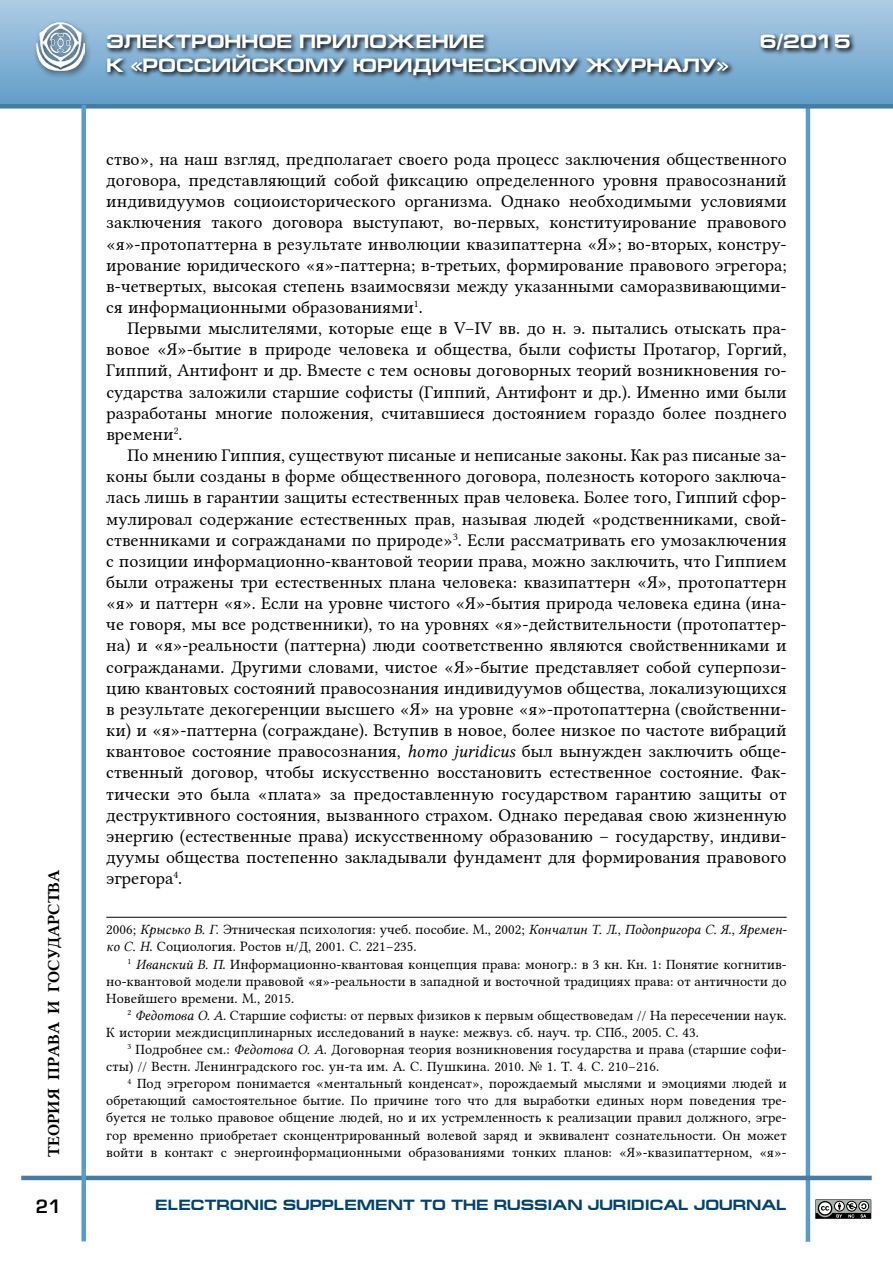
<style>
.page{position:relative;width:893px;height:1263px;background:#fff}
.page>*{position:absolute;margin:0;border:0;box-sizing:border-box;transform-origin:0 0}
.t1{font:700 19.5px "Europe Ext";color:#fff}
.t2{font:18px/21.1px "Lin Libertine";color:#000;text-align:justify}
.t3{font:18px "Europe Demi Normal";color:#000}
.t4{font:16.5px "Lin Libertine B";color:#000}
.t5{font:700 15px "Europe Ext";color:#004371}
.t6{font:14.25px/17.1px "Lin Libertine";color:#000}
.s1{font-family:"Lin Libertine I"}
</style>
<div class="page">
<hr style="left:806px;top:91px;width:4px;height:1151px;background:#589cca">
<hr style="left:21px;top:1176px;width:851px;height:4px;background:#467ba2">
<div style="left:0;top:0;width:893px;height:106px;background:linear-gradient(to bottom,#aecce4,#619dc9)"></div>
<div style="left:0;top:104px;width:893px;height:5px;background:#467ba2"></div>
<div style="left:81px;top:105px;width:5px;height:1136px;background:#589cca"></div>
<div style="left:33px;top:19px;width:59px;height:60px;background:#000;opacity:.63"></div>
<img style="left:37px;top:23px;width:47px;height:47px">
<svg style="left:105px;top:31px;width:751px;height:50px"></svg>
<svg style="left:815px;top:1199px;width:57px;height:20px"></svg>
<hr style="left:106px;top:917px;width:681px;height:1px;background:#000">
<p class="t4" style="left:43px;top:1157px;width:289px;rotate:-90deg">теория права и государства</p>
<p class="t1" style="left:106px;top:31px;width:380px">ЭЛЕКТРОННОЕ ПРИЛОЖЕНИЕ</p>
<p class="t1" style="left:760px;top:31px;width:92px">6/2015</p>
<p class="t1" style="left:106px;top:54px;width:624px">К «РОССИЙСКОМУ ЮРИДИЧЕСКОМУ ЖУРНАЛУ»</p>
<p class="t2" style="left:106px;top:147px;width:682px">ство», на наш взгляд, предполагает своего рода процесс заключения общественного договора, представляющий собой фиксацию определенного уровня правосознаний индивидуумов социоисторического организма. Однако необходимыми условиями заключения такого договора выступают, во-первых, конституирование правового «я»-протопаттерна в результате инволюции квазипаттерна «Я»; во-вторых, констру&shy;ирование юридического «я»-паттерна; в-третьих, формирование правового эгрегора; в-четвертых, высокая степень взаимосвязи между указанными саморазвивающими&shy;ся информационными образованиями<sup>1</sup>.</p>
<p class="t2" style="left:106px;top:316px;width:682px;text-indent:21px">Первыми мыслителями, которые еще в V–IV вв. до н. э. пытались отыскать пра&shy;вовое «Я»-бытие в природе человека и общества, были софисты Протагор, Горгий, Гиппий, Антифонт и др. Вместе с тем основы договорных теорий возникновения го&shy;сударства заложили старшие софисты (Гиппий, Антифонт и др.). Именно ими были разработаны многие положения, считавшиеся достоянием гораздо более позднего времени<sup>2</sup>.</p>
<p class="t2" style="left:106px;top:443px;width:682px;text-indent:21px">По мнению Гиппия, существуют писаные и неписаные законы. Как раз писаные за&shy;коны были созданы в форме общественного договора, полезность которого заключа&shy;лась лишь в гарантии защиты естественных прав человека. Более того, Гиппий сфор&shy;мулировал содержание естественных прав, называя людей «родственниками, свой&shy;ственниками и согражданами по природе»<sup>3</sup>. Если рассматривать его умозаключения с позиции информационно-квантовой теории права, можно заключить, что Гиппием были отражены три естественных плана человека: квазипаттерн «Я», протопаттерн «я» и паттерн «я». Если на уровне чистого «Я»-бытия природа человека едина (ина&shy;че говоря, мы все родственники), то на уровнях «я»-действительности (протопаттер&shy;на) и «я»-реальности (паттерна) люди соответственно являются свойственниками и согражданами. Другими словами, чистое «Я»-бытие представляет собой суперпози&shy;цию квантовых состояний правосознания индивидуумов общества, локализующихся в результате декогеренции высшего «Я» на уровне «я»-протопаттерна (свойственни&shy;ки) и «я»-паттерна (сограждане). Вступив в новое, более низкое по частоте вибраций квантовое состояние правосознания, <span class="s1">homo juridicus</span> был вынужден заключить обще&shy;ственный договор, чтобы искусственно восстановить естественное состояние. Фак&shy;тически это была «плата» за предоставленную государством гарантию защиты от деструктивного состояния, вызванного страхом. Однако передавая свою жизненную энергию (естественные права) искусственному образованию – государству, индиви&shy;дуумы общества постепенно закладывали фундамент для формирования правового эгрегора<sup>4</sup>.</p>
<p class="t6" style="left:106px;top:919px;width:682px">2006; <span class="s1">Крысько В. Г</span>. Этническая психология: учеб. пособие. М., 2002; <span class="s1">Кончалин Т. Л</span>., <span class="s1">Подопригора С. Я</span>., <span class="s1">Яремен&shy;ко С. Н</span>. Социология. Ростов н/Д, 2001. С. 221–235.</p>
<p class="t6" style="left:106px;top:954px;width:682px;text-align:justify;text-indent:21px"><sup>1</sup> <span class="s1">Иванский В. П</span>. Информационно-квантовая концепция права: моногр.: в 3 кн. Кн. 1: Понятие когнитив&shy;но-квантовой модели правовой «я»-реальности в западной и восточной традициях права: от античности до Новейшего времени. М., 2015.</p>
<p class="t6" style="left:106px;top:1005px;width:682px;text-indent:21px"><sup>2</sup> <span class="s1">Федотова О. А</span>. Старшие софисты: от первых физиков к первым обществоведам // На пересечении наук.<br>К истории междисциплинарных исследований в науке: межвуз. сб. науч. тр. СПб., 2005. С. 43.</p>
<p class="t6" style="left:106px;top:1039px;width:682px;text-indent:21px"><sup>3</sup> Подробнее см.: <span class="s1">Федотова О. А</span>. Договорная теория возникновения государства и права (старшие софи&shy;сты) // Вестн. Ленинградского гос. ун-та им. А. С. Пушкина. 2010. № 1. Т. 4. С. 210–216.</p>
<p class="t6" style="left:106px;top:1073px;width:682px;text-align:justify;text-indent:21px"><sup>4</sup> Под эгрегором понимается «ментальный конденсат», порождаемый мыслями и эмоциями людей и обретающий самостоятельное бытие. По причине того что для выработки единых норм поведения тре&shy;буется не только правовое общение людей, но и их устремленность к реализации правил должного, эгре&shy;гор временно приобретает сконцентрированный волевой заряд и эквивалент сознательности. Он может войти в контакт с энергоинформационными образованиями тонких планов: «Я»-квазипаттерном, «я»-</p>
<p class="t3" style="left:36px;top:1196px;width:27px">21</p>
<p class="t5" style="left:155px;top:1196px;width:633px">ELECTRONIC SUPPLEMENT TO THE RUSSIAN JURIDICAL JOURNAL</p>
</div>
